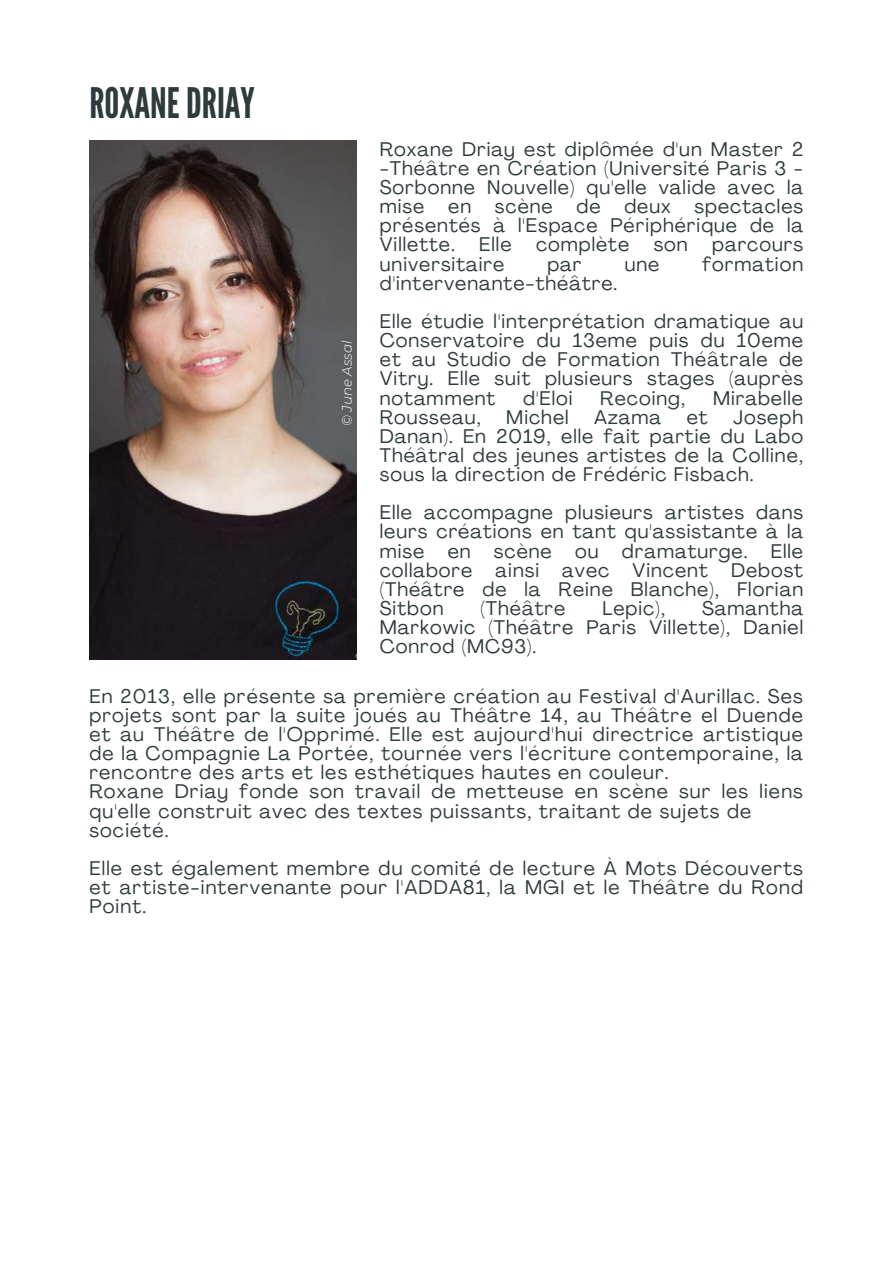
<style>
.page{position:relative;width:893px;height:1264px;background:#fff}
.page>*{position:absolute;margin:0;border:0;box-sizing:border-box;transform-origin:0 0}
.t1{font:42px "League Gothic";color:#2e3b3d}
.t2{font:italic 300 20.25px "Montserrat";color:#fff}
.t3{font:19.5px/19.2px "Agrandir";letter-spacing:.06em;color:#2e3b3d;text-align:justify}
.t4{font:italic 300 13.5px "Montserrat";color:#fff}
</style>
<div class="page">
<img style="left:89px;top:140px;width:267px;height:519px">
<h1 class="t1" style="left:89px;top:79px;width:167px">ROXANEDRIAY</h1>
<p class="t4" style="left:339px;top:426px;width:87px;rotate:-90deg">© June Assal</p>
<p class="t3" style="left:380px;top:141px;width:425px">Roxane Driay est diplômée d'un Master 2 -Théâtre en Création (Université Paris 3 - Sorbonne Nouvelle) qu'elle valide avec la mise en scène de deux spectacles présentés à l'Espace Périphérique de la Villette.</p>
<p class="t3" style="left:479px;top:237px;width:34px">Elle</p>
<p class="t3" style="left:536px;top:237px;width:95px">complète</p>
<p class="t3" style="left:653px;top:237px;width:36px">son</p>
<p class="t3" style="left:712px;top:237px;width:92px">parcours</p>
<p class="t3" style="left:380px;top:256px;width:126px">universitaire</p>
<p class="t3" style="left:547px;top:256px;width:36px">par</p>
<p class="t3" style="left:624px;top:256px;width:36px">une</p>
<p class="t3" style="left:702px;top:256px;width:102px">formation</p>
<p class="t3" style="left:380px;top:266px;width:425px;line-height:38.2px">d'intervenante-théâtre.<br>Elle étudie l'interprétation dramatique au</p>
<p class="t3" style="left:380px;top:332px;width:425px">Conservatoire du 13eme puis du 10eme et au Studio de Formation Théâtrale de Vitry. Elle suit plusieurs stages (auprès notamment</p>
<p class="t3" style="left:523px;top:390px;width:51px">d'Eloi</p>
<p class="t3" style="left:600px;top:390px;width:86px">Recoing,</p>
<p class="t3" style="left:713px;top:390px;width:92px">Mirabelle</p>
<p class="t3" style="left:380px;top:409px;width:425px;text-indent:353px">Joseph Danan). En 2019, elle fait partie du Labo Théâtral des jeunes artistes de la Colline, sous la direction de Frédéric Fisbach.</p>
<p class="t3" style="left:380px;top:505px;width:425px">Elle accompagne plusieurs artistes dans leurs créations en tant qu'assistante à la mise en scène ou dramaturge. Elle collabore ainsi avec Vincent Debost (Théâtre de la Reine Blanche), Florian Sitbon</p>
<p class="t3" style="left:380px;top:409px;width:102px">Rousseau,</p>
<p class="t3" style="left:506px;top:409px;width:64px">Michel</p>
<p class="t3" style="left:594px;top:409px;width:68px">Azama</p>
<p class="t3" style="left:686px;top:409px;width:22px">et</p>
<p class="t3" style="left:480px;top:600px;width:86px">(Théâtre</p>
<p class="t3" style="left:602px;top:600px;width:64px">Lepic),</p>
<p class="t3" style="left:380px;top:600px;width:425px;text-indent:322px">Samantha Markowic (Théâtre Paris Villette), Daniel Conrod (MC93).</p>
<p class="t3" style="left:89px;top:688px;width:715px;text-align:left">En 2013, elle présente sa première création au Festival d'Aurillac. Ses projets sont par la suite joués au Théâtre 14, au Théâtre el Duende et au Théâtre de l'Opprimé. Elle est aujourd'hui directrice artistique de la Compagnie La Portée, tournée vers l'écriture contemporaine, la rencontre des arts et les esthétiques hautes en couleur.<br>Roxane Driay fonde son travail de metteuse en scène sur les liens qu'elle construit avec des textes puissants, traitant de sujets de société.</p>
<p class="t3" style="left:89px;top:860px;width:715px">Elle est également membre du comité de lecture À Mots Découverts et artiste-intervenante pour l'ADDA81, la MGI et le Théâtre du Rond Point.</p>
<p class="t2" style="left:444px;top:679px;width:6px">.</p>
</div>
